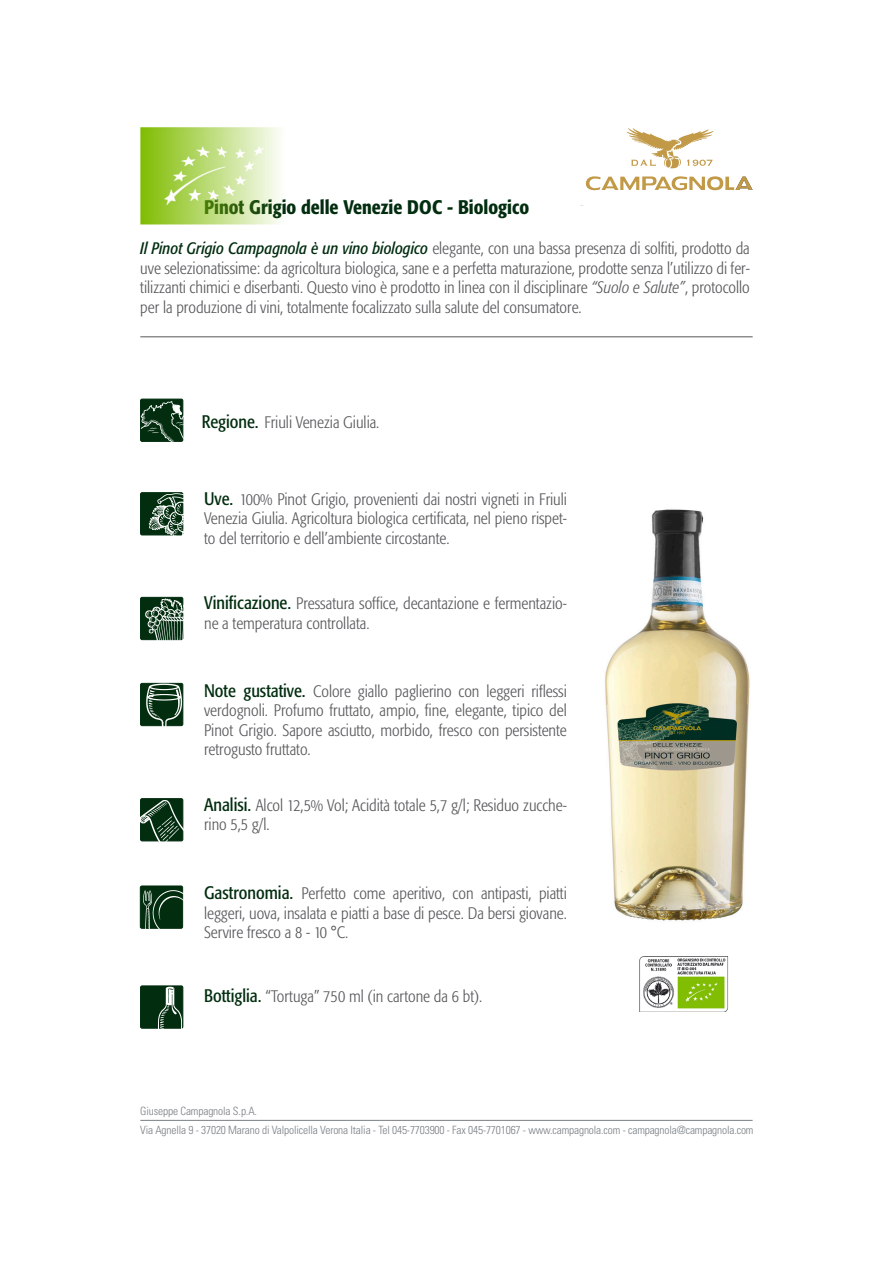
<style>
.page{position:relative;width:893px;height:1263px;background:#fff}
.page>*{position:absolute;margin:0;border:0;box-sizing:border-box;transform-origin:0 0}
.t1{font:500 condensed 19.5px "Formata";color:#022d0f}
.t2{font:300 condensed 16.5px/19.5px "Formata";color:#57585a;text-align:justify}
.t3{font:300 condensed 11.4px "Univers";letter-spacing:-.01em;color:#797f84}
.s1{font-weight:400;font-style:italic;color:#022d0f}
.s2{font-style:italic}
.s3{font-weight:400;font-size:18px;color:#022d0f}
</style>
<div class="page">
<div style="left:141px;top:683px;width:42px;height:43px;background:#022d0f;border-radius:2px"></div>
<div style="left:140px;top:683px;width:43px;height:43px;border:1px solid #022d0f;border-radius:2px"></div>
<img style="left:147px;top:684px;width:37px;height:43px">
<div style="left:140px;top:798px;width:43px;height:43px;border:1px solid #022d0f;border-radius:2px"></div>
<img style="left:140px;top:800px;width:44px;height:42px">
<div style="left:140px;top:886px;width:43px;height:42px;background:#022d0f;border-radius:2px"></div>
<div style="left:140px;top:886px;width:43px;height:42px;border:1px solid #022d0f;border-radius:2px"></div>
<img style="left:144px;top:889px;width:40px;height:40px">
<div style="left:141px;top:986px;width:42px;height:42px;background:#022d0f;border-radius:2px"></div>
<div style="left:140px;top:986px;width:43px;height:42px;border:1px solid #022d0f;border-radius:2px"></div>
<img style="left:155px;top:986px;width:29px;height:43px">
<div style="left:141px;top:493px;width:42px;height:42px;background:#022d0f;border-radius:2px"></div>
<div style="left:140px;top:492px;width:43px;height:43px;border:1px solid #022d0f;border-radius:2px"></div>
<img style="left:148px;top:492px;width:36px;height:44px">
<div style="left:141px;top:597px;width:42px;height:43px;background:#022d0f;border-radius:2px"></div>
<div style="left:140px;top:597px;width:43px;height:43px;border:1px solid #022d0f;border-radius:2px"></div>
<img style="left:146px;top:599px;width:38px;height:42px">
<hr style="left:140px;top:1120px;width:613px;height:1px;background:#797f84">
<hr style="left:140px;top:337px;width:613px;height:1px;background:#57585a">
<svg style="left:580px;top:128px;width:173px;height:78px"></svg>
<img style="left:140px;top:128px;width:140px;height:96px">
<img style="left:639px;top:956px;width:89px;height:55px">
<div style="left:140px;top:399px;width:43px;height:43px;border:1px solid #022d0f;border-radius:2px"></div>
<img style="left:140px;top:401px;width:44px;height:41px">
<img style="left:605px;top:509px;width:145px;height:412px">
<p class="t1" style="left:204px;top:196px;width:326px">Pinot Grigio delle Venezie DOC - Biologico</p>
<p class="t2" style="left:140px;top:239px;width:611px"><span class="s1">Il Pinot Grigio Campagnola è un vino biologico</span> elegante, con una bassa presenza di solfiti, prodotto da uve selezionatissime: da agricoltura biologica, sane e a perfetta maturazione, prodotte senza l’utilizzo di fer&shy;tilizzanti chimici e diserbanti. Questo vino è prodotto in linea con il disciplinare <span class="s2">“Suolo e Salute”</span>, protocollo per la produzione di vini, totalmente focalizzato sulla salute del consumatore.</p>
<p class="t2" style="left:202px;top:413px;width:179px"><span class="s3">Regione.</span> Friuli Venezia Giulia.</p>
<p class="t2" style="left:204px;top:489px;width:364px"><span class="s3">Uve.</span> 100% Pinot Grigio, provenienti dai nostri vigneti in Friuli Venezia Giulia. Agricoltura biologica certificata, nel pieno rispet&shy;to del territorio e dell’ambiente circostante.</p>
<p class="t2" style="left:204px;top:594px;width:364px"><span class="s3">Vinificazione.</span> Pressatura soffice, decantazione e fermentazio&shy;ne a temperatura controllata.</p>
<p class="t2" style="left:204px;top:681px;width:364px"><span class="s3">Note gustative.</span> Colore giallo paglierino con leggeri riflessi verdognoli. Profumo fruttato, ampio, fine, elegante, tipico del Pinot Grigio. Sapore asciutto, morbido, fresco con persistente retrogusto fruttato.</p>
<p class="t2" style="left:204px;top:796px;width:364px"><span class="s3">Analisi.</span> Alcol 12,5% Vol; Acidità totale 5,7 g/l; Residuo zucche&shy;rino 5,5 g/l.</p>
<p class="t2" style="left:204px;top:884px;width:364px"><span class="s3">Gastronomia.</span> Perfetto come aperitivo, con antipasti, piatti</p>
<p class="t2" style="left:204px;top:903px;width:364px">leggeri, uova, insalata e piatti a base di pesce. Da bersi giovane.<br>Servire fresco a 8 - 10 °C.</p>
<p class="t2" style="left:204px;top:986px;width:280px"><span class="s3">Bottiglia.</span> “Tortuga” 750 ml (in cartone da 6 bt).</p>
<p class="t3" style="left:140px;top:1104px;width:118px">Giuseppe Campagnola S.p.A.</p>
<p class="t3" style="left:140px;top:1123px;width:615px">Via Agnella 9 - 37020 Marano di Valpolicella Verona Italia - Tel 045-7703900 - Fax 045-7701067 - www.campagnola.com - campagnola@campagnola.com</p>
</div>
